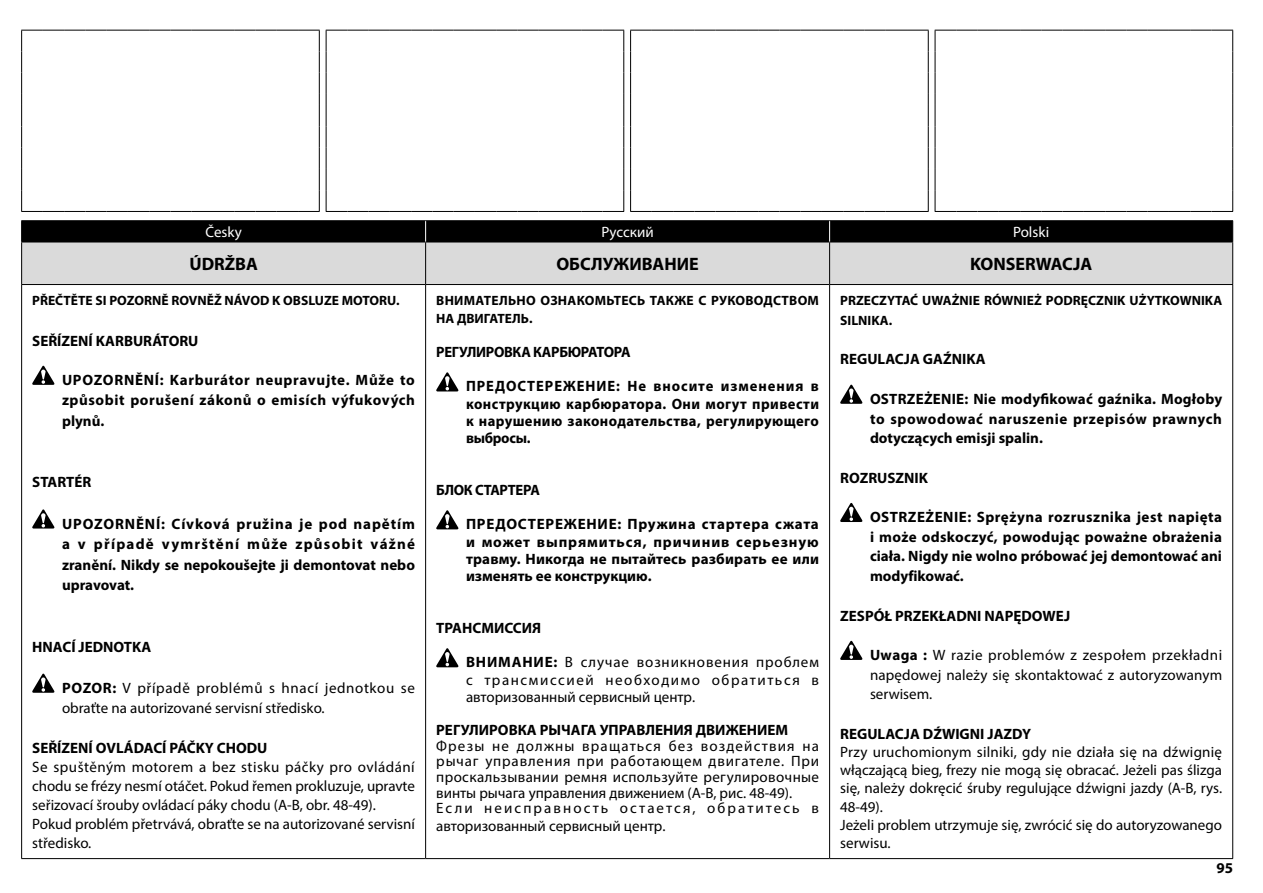
<style>
.page{position:relative;width:1263px;height:893px;background:#fff}
.page>*{position:absolute;margin:0;border:0;box-sizing:border-box;transform-origin:0 0}
.t1{font:700 18px "Myriad Pro";color:#000}
.t2{font:700 15px/17.2px "Myriad Pro";color:#000;text-align:justify}
.t3{font:15px/18.1px "Myriad Pro";color:#000}
.t4{font:15px/15.8px "Myriad Pro";letter-spacing:.055em;color:#000}
.t5{font:700 15px "Myriad Pro";letter-spacing:-.02em;color:#000}
.t6{font:15px "Myriad Pro";color:#fff}
.t7{font:700 13.5px/19.6px "Myriad Pro";color:#000}
.t8{font:700 13.5px/17.2px "Myriad Pro";letter-spacing:.02em;color:#000}
.s1{font-weight:700}
</style>
<div class="page">
<svg style="left:21px;top:30px;width:299px;height:182px"></svg>
<svg style="left:326px;top:30px;width:298px;height:182px"></svg>
<svg style="left:630px;top:30px;width:299px;height:182px"></svg>
<svg style="left:935px;top:30px;width:298px;height:182px"></svg>
<div style="left:22px;top:243px;width:1210px;height:41px;background:#dadada"></div>
<hr style="left:21px;top:220px;width:405px;height:1px;background:#000">
<hr style="left:426px;top:220px;width:404px;height:1px;background:#000">
<hr style="left:830px;top:220px;width:403px;height:1px;background:#000">
<hr style="left:21px;top:242px;width:405px;height:1px;background:#000">
<hr style="left:21px;top:242px;width:1px;height:42px;background:#000">
<hr style="left:426px;top:242px;width:404px;height:1px;background:#000">
<hr style="left:425px;top:242px;width:1px;height:42px;background:#000">
<hr style="left:830px;top:242px;width:403px;height:1px;background:#000">
<hr style="left:829px;top:242px;width:1px;height:42px;background:#000">
<hr style="left:1232px;top:242px;width:1px;height:42px;background:#000">
<hr style="left:21px;top:284px;width:405px;height:1px;background:#000">
<hr style="left:21px;top:285px;width:1px;height:573px;background:#000">
<hr style="left:426px;top:284px;width:404px;height:1px;background:#000">
<hr style="left:425px;top:285px;width:1px;height:573px;background:#000">
<hr style="left:830px;top:284px;width:403px;height:1px;background:#000">
<hr style="left:829px;top:285px;width:1px;height:573px;background:#000">
<hr style="left:1232px;top:285px;width:1px;height:573px;background:#000">
<div style="left:21px;top:221px;width:1212px;height:21px;background:#000"></div>
<hr style="left:21px;top:858px;width:405px;height:1px;background:#000">
<hr style="left:426px;top:858px;width:404px;height:1px;background:#000">
<hr style="left:830px;top:858px;width:403px;height:1px;background:#000">
<svg style="left:32px;top:366px;width:22px;height:19px"></svg>
<svg style="left:32px;top:509px;width:22px;height:20px"></svg>
<svg style="left:32px;top:674px;width:22px;height:19px"></svg>
<svg style="left:436px;top:372px;width:22px;height:19px"></svg>
<svg style="left:436px;top:510px;width:22px;height:19px"></svg>
<svg style="left:436px;top:648px;width:22px;height:19px"></svg>
<svg style="left:840px;top:385px;width:22px;height:19px"></svg>
<svg style="left:840px;top:503px;width:22px;height:19px"></svg>
<svg style="left:840px;top:641px;width:22px;height:19px"></svg>
<p class="t6" style="left:205px;top:223px;width:38px">Česky</p>
<p class="t6" style="left:601px;top:223px;width:54px">Pуccкий</p>
<p class="t6" style="left:1013px;top:223px;width:38px">Polski</p>
<p class="t1" style="left:189px;top:252px;width:70px">ÚDRŽBA</p>
<p class="t1" style="left:556px;top:252px;width:144px">ОБСЛУЖИВАНИЕ</p>
<p class="t1" style="left:970px;top:252px;width:124px">KONSERWACJA</p>
<p class="t7" style="left:32px;top:290px;width:369px">PŘEČTĚTE SI POZORNĚ ROVNĚŽ NÁVOD K OBSLUZE MOTORU.</p>
<p class="t2" style="left:32px;top:332px;width:168px">SEŘÍZENÍ KARBURÁTORU</p>
<p class="t2" style="left:62px;top:369px;width:354px;line-height:20.5px">UPOZORNĚNÍ: Karburátor neupravujte. Může to způsobit porušení zákonů o emisích výfukových plynů.</p>
<p class="t7" style="left:840px;top:290px;width:383px">PRZECZYTAĆ UWAŻNIE RÓWNIEŻ PODRĘCZNIK UŻYTKOWNIKA<br>SILNIKA.</p>
<p class="t2" style="left:840px;top:350px;width:147px">REGULACJA GAŹNIKA</p>
<p class="t2" style="left:870px;top:388px;width:354px;line-height:19.6px">OSTRZEŻENIE: Nie modyfikować gaźnika. Mogłoby to spowodować naruszenie przepisów prawnych dotyczących emisji spalin.</p>
<p class="t2" style="left:840px;top:468px;width:89px">ROZRUSZNIK</p>
<p class="t2" style="left:870px;top:507px;width:354px;line-height:19.6px">OSTRZEŻENIE: Sprężyna rozrusznika jest napięta i może odskoczyć, powodując poważne obrażenia ciała. Nigdy nie wolno próbować jej demontować ani modyfikować.</p>
<p class="t2" style="left:840px;top:606px;width:232px">ZESPÓŁ PRZEKŁADNI NAPĘDOWEJ</p>
<p class="t3" style="left:870px;top:645px;width:354px;line-height:19.6px;text-align:justify"><span class="s1">Uwaga :</span> W razie problemów z zespołem przekładni napędowej należy się skontaktować z autoryzowanym serwisem.</p>
<p class="t2" style="left:840px;top:725px;width:192px">REGULACJA DŹWIGNI JAZDY</p>
<p class="t3" style="left:840px;top:743px;width:383px">Przy uruchomionym silniki, gdy nie działa się na dźwignię włączającą bieg, frezy nie mogą się obracać. Jeżeli pas ślizga się, należy dokręcić śruby regulujące dźwigni jazdy (A-B, rys.<br>48-49).<br>Jeżeli problem utrzymuje się, zwrócić się do autoryzowanego serwisu.</p>
<p class="t8" style="left:436px;top:292px;width:384px">ВНИМАТЕЛЬНО ОЗНАКОМЬТЕСЬ ТАКЖЕ С РУКОВОДСТВОМ<br>НА ДВИГАТЕЛЬ.</p>
<p class="t5" style="left:436px;top:342px;width:196px">РЕГУЛИРОВКА КАРБЮРАТОРА</p>
<p class="t2" style="left:466px;top:377px;width:355px">ПРЕДОСТЕРЕЖЕНИЕ: Не вносите изменения в конструкцию карбюратора. Они могут привести к нарушению законодательства, регулирующего выбросы.</p>
<p class="t5" style="left:436px;top:480px;width:105px">БЛОК СТАРТЕРА</p>
<p class="t2" style="left:466px;top:515px;width:355px">ПРЕДОСТЕРЕЖЕНИЕ: Пружина стартера сжата и может выпрямиться, причинив серьезную травму. Никогда не пытайтесь разбирать ее или изменять ее конструкцию.</p>
<p class="t2" style="left:436px;top:619px;width:106px">ТРАНСМИССИЯ</p>
<p class="t3" style="left:466px;top:653px;width:354px;line-height:17.2px;text-align:justify"><span class="s1">ВНИМАНИЕ:</span> В случае возникновения проблем с трансмиссией необходимо обратиться в авторизованный сервисный центр.</p>
<p class="t2" style="left:436px;top:721px;width:353px">РЕГУЛИРОВКА РЫЧАГА УПРАВЛЕНИЯ ДВИЖЕНИЕМ</p>
<p class="t4" style="left:436px;top:737px;width:384px">Фрезы не должны вращаться без воздействия на рычаг управления при работающем двигателе. При проскальзывании ремня используйте регулировочные винты рычага управления движением (A-B, рис. 48-49).<br>Если неисправность остается, обратитесь в</p>
<p class="t3" style="left:436px;top:816px;width:231px">авторизованный сервисный центр.</p>
<p class="t2" style="left:32px;top:473px;width:61px">STARTÉR</p>
<p class="t2" style="left:62px;top:513px;width:355px;line-height:20.5px">UPOZORNĚNÍ: Cívková pružina je pod napětím a v případě vymrštění může způsobit vážné zranění. Nikdy se nepokoušejte ji demontovat nebo upravovat.</p>
<p class="t2" style="left:32px;top:637px;width:121px">HNACÍ JEDNOTKA</p>
<p class="t3" style="left:62px;top:677px;width:354px;line-height:20.5px"><span class="s1">POZOR:</span> V případě problémů s hnací jednotkou se obraťte na autorizované servisní středisko.</p>
<p class="t2" style="left:32px;top:739px;width:237px">SEŘÍZENÍ OVLÁDACÍ PÁČKY CHODU</p>
<p class="t3" style="left:32px;top:757px;width:384px;line-height:19px">Se spuštěným motorem a bez stisku páčky pro ovládání chodu se frézy nesmí otáčet. Pokud řemen prokluzuje, upravte seřizovací šrouby ovládací páky chodu (A-B, obr. 48-49).<br>Pokud problém přetrvává, obraťte se na autorizované servisní středisko.</p>
<p class="t2" style="left:1216px;top:859px;width:18px">95</p>
</div>
